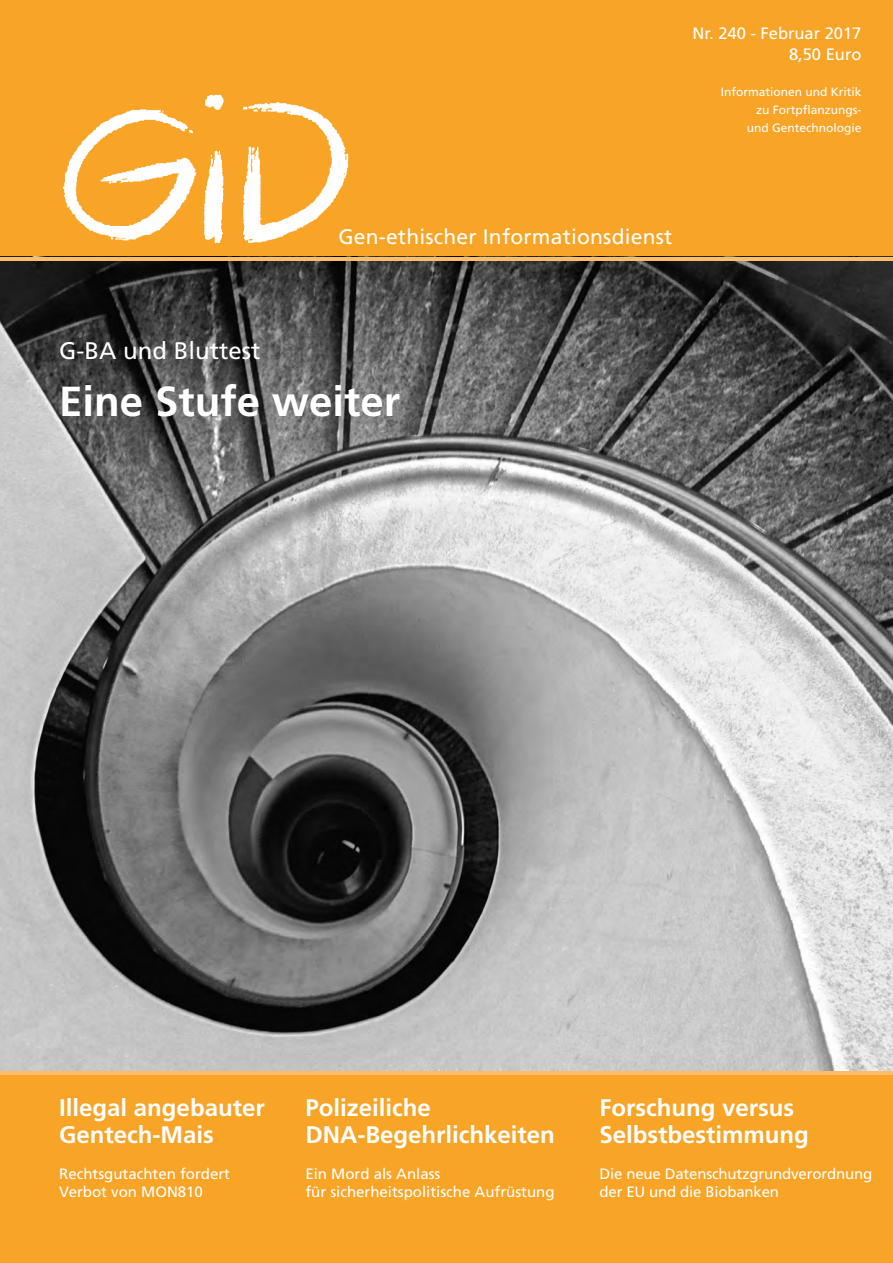
<style>
.page{position:relative;width:893px;height:1263px;background:#f8a427}
.page>*{position:absolute;margin:0;border:0;box-sizing:border-box;transform-origin:0 0}
.t1{font:700 42px "Frutiger";color:#fff}
.t2{font:700 24px/27px "Frutiger";color:#fff}
.t3{font:24px "Frutiger";color:#fff}
.t4{font:21px "Frutiger";letter-spacing:.01em;color:#fff}
.t5{font:16.5px/21px "Frutiger";color:#fff;text-align:right}
.t6{font:15px/18px "Frutiger";color:#fff}
.t7{font:12px/18px "Frutiger";color:#fff;text-align:right}
</style>
<div class="page">
<img style="left:0;top:260px;width:893px;height:811px">
<img style="left:54px;top:94px;width:304px;height:163px">
<hr style="left:0;top:257px;width:893px;height:3px;background:#fbbd68">
<hr style="left:0;top:1071px;width:893px;height:4px;background:#fbbd68">
<p class="t5" style="left:692px;top:24px;width:171px">Nr. 240 - Februar 2017<br>8,50 Euro</p>
<p class="t7" style="left:721px;top:84px;width:142px">Informationen und Kritik zu Fortpflanzungs-<br>und Gentechnologie</p>
<p class="t4" style="left:338px;top:228px;width:335px">Gen-ethischer Informationsdienst</p>
<p class="t3" style="left:59px;top:341px;width:203px">G-BA und Bluttest</p>
<p class="t1" style="left:59px;top:385px;width:342px">Eine Stufe weiter</p>
<p class="t2" style="left:59px;top:1096px;width:207px">Illegal angebauter<br>Gentech-Mais</p>
<p class="t6" style="left:59px;top:1166px;width:172px">Rechtsgutachten fordert<br>Verbot von MON810</p>
<p class="t2" style="left:305px;top:1096px;width:251px">Polizeiliche<br>DNA-Begehrlichkeiten</p>
<p class="t6" style="left:305px;top:1166px;width:251px">Ein Mord als Anlass<br>für sicherheitspolitische Aufrüstung</p>
<p class="t2" style="left:600px;top:1096px;width:211px">Forschung versus<br>Selbstbestimmung</p>
<p class="t6" style="left:600px;top:1166px;width:274px">Die neue Datenschutzgrundverordnung der EU und die Biobanken</p>
</div>
